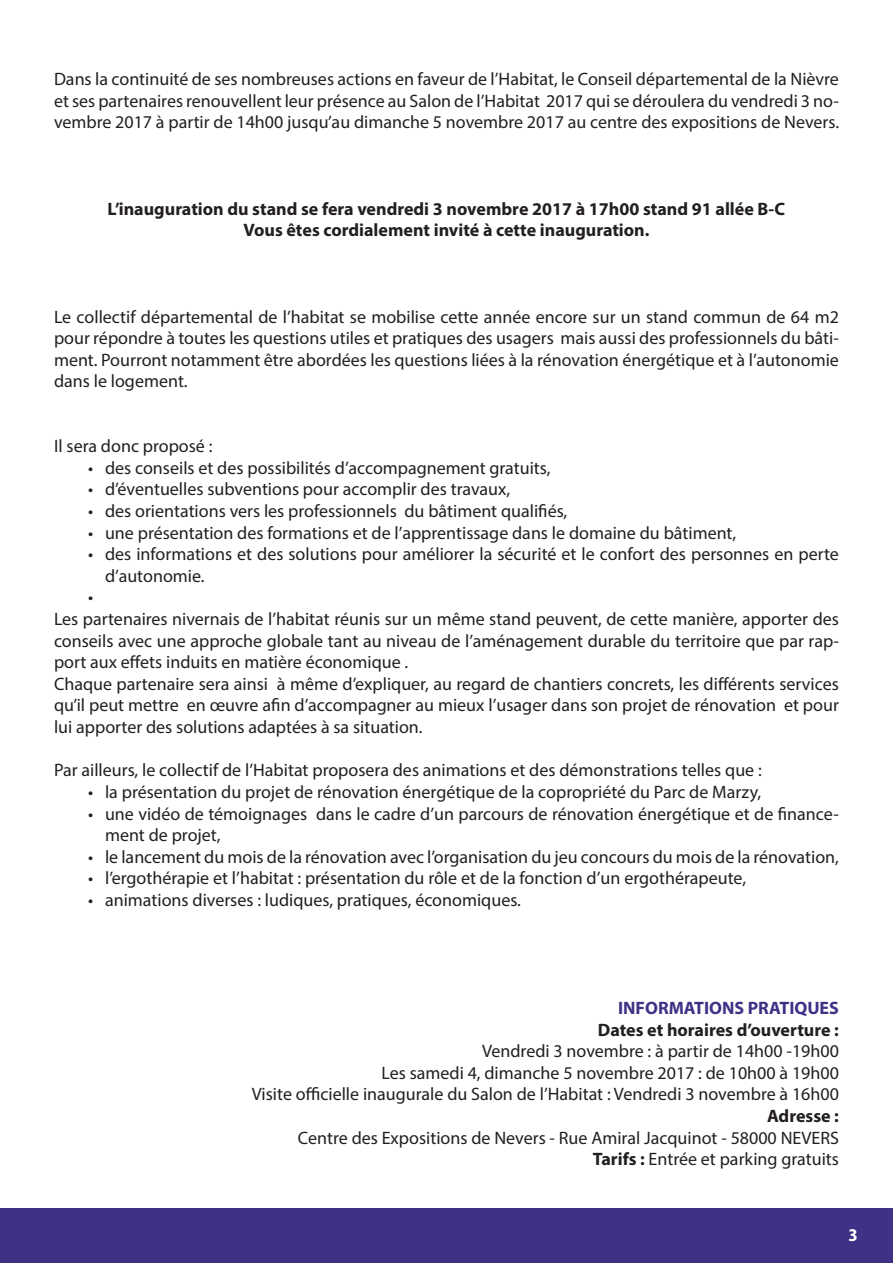
<style>
.page{position:relative;width:893px;height:1263px;background:#fff}
.page>*{position:absolute;margin:0;border:0;box-sizing:border-box;transform-origin:0 0}
.t1{font:18px/21.6px "Myriad Pro";color:#231f20;text-align:justify}
.t2{font:700 18px "Myriad Pro";color:#231f20}
.t3{font:700 18px "Myriad Pro";color:#403186}
.t4{font:700 semi-condensed 18px "Myriad Pro";color:#fff}
.s1{font-weight:700}
</style>
<div class="page">
<div style="left:0;top:1208px;width:893px;height:55px;background:#403186"></div>
<p class="t1" style="left:54px;top:68px;width:786px">Dans la continuité de ses nombreuses actions en faveur de l’Habitat, le Conseil départemental de la Nièvre et ses partenaires renouvellent leur présence au Salon de l’Habitat 2017 qui se déroulera du vendredi 3 no&shy;vembre 2017 à partir de 14h00 jusqu’au dimanche 5 novembre 2017 au centre des expositions de Nevers.</p>
<p class="t2" style="left:108px;top:197px;width:679px">L’inauguration du stand se fera vendredi 3 novembre 2017 à 17h00 stand 91 allée B-C</p>
<p class="t2" style="left:243px;top:218px;width:408px">Vous êtes cordialement invité à cette inauguration.</p>
<p class="t1" style="left:54px;top:305px;width:786px">Le collectif départemental de l’habitat se mobilise cette année encore sur un stand commun de 64 m2 pour répondre à toutes les questions utiles et pratiques des usagers mais aussi des professionnels du bâti&shy;ment. Pourront notamment être abordées les questions liées à la rénovation énergétique et à l’autonomie dans le logement.</p>
<p class="t1" style="left:54px;top:435px;width:160px">Il sera donc proposé :</p>
<p class="t1" style="left:88px;top:457px;width:464px">• des conseils et des possibilités d’accompagnement gratuits,</p>
<p class="t1" style="left:88px;top:478px;width:424px">• d’éventuelles subventions pour accomplir des travaux,</p>
<p class="t1" style="left:88px;top:500px;width:481px">• des orientations vers les professionnels du bâtiment qualifiés,</p>
<p class="t1" style="left:88px;top:521px;width:650px">• une présentation des formations et de l’apprentissage dans le domaine du bâtiment,</p>
<p class="t1" style="left:105px;top:543px;width:735px;text-indent:-17px">• des informations et des solutions pour améliorer la sécurité et le confort des personnes en perte d’autonomie.</p>
<p class="t1" style="left:88px;top:586px;width:7px">•</p>
<p class="t1" style="left:54px;top:608px;width:786px">Les partenaires nivernais de l’habitat réunis sur un même stand peuvent, de cette manière, apporter des conseils avec une approche globale tant au niveau de l’aménagement durable du territoire que par rap&shy;port aux effets induits en matière économique .</p>
<p class="t1" style="left:54px;top:673px;width:786px">Chaque partenaire sera ainsi à même d’expliquer, au regard de chantiers concrets, les différents services qu’il peut mettre en œuvre afin d’accompagner au mieux l’usager dans son projet de rénovation et pour lui apporter des solutions adaptées à sa situation.</p>
<p class="t1" style="left:54px;top:759px;width:709px">Par ailleurs, le collectif de l’Habitat proposera des animations et des démonstrations telles que :</p>
<p class="t1" style="left:88px;top:781px;width:675px">• la présentation du projet de rénovation énergétique de la copropriété du Parc de Marzy,</p>
<p class="t1" style="left:105px;top:802px;width:735px;text-indent:-17px">• une vidéo de témoignages dans le cadre d’un parcours de rénovation énergétique et de finance&shy;ment de projet,</p>
<p class="t1" style="left:88px;top:845px;width:752px">• le lancement du mois de la rénovation avec l’organisation du jeu concours du mois de la rénovation,</p>
<p class="t1" style="left:88px;top:867px;width:659px">• l’ergothérapie et l’habitat : présentation du rôle et de la fonction d’un ergothérapeute,</p>
<p class="t1" style="left:88px;top:889px;width:434px">• animations diverses : ludiques, pratiques, économiques.</p>
<p class="t3" style="left:618px;top:996px;width:222px">INFORMATIONS PRATIQUES</p>
<p class="t2" style="left:598px;top:1018px;width:243px">Dates et horaires d’ouverture :</p>
<p class="t1" style="left:482px;top:1040px;width:358px">Vendredi 3 novembre : à partir de 14h00 -19h00</p>
<p class="t1" style="left:381px;top:1061px;width:459px">Les samedi 4, dimanche 5 novembre 2017 : de 10h00 à 19h00</p>
<p class="t1" style="left:252px;top:1083px;width:589px">Visite officielle inaugurale du Salon de l’Habitat : Vendredi 3 novembre à 16h00</p>
<p class="t2" style="left:767px;top:1104px;width:73px">Adresse :</p>
<p class="t1" style="left:298px;top:1126px;width:542px">Centre des Expositions de Nevers - Rue Amiral Jacquinot - 58000 NEVERS</p>
<p class="t1" style="left:593px;top:1148px;width:248px"><span class="s1">Tarifs :</span> Entrée et parking gratuits</p>
<p class="t4" style="left:848px;top:1223px;width:11px">3</p>
</div>
